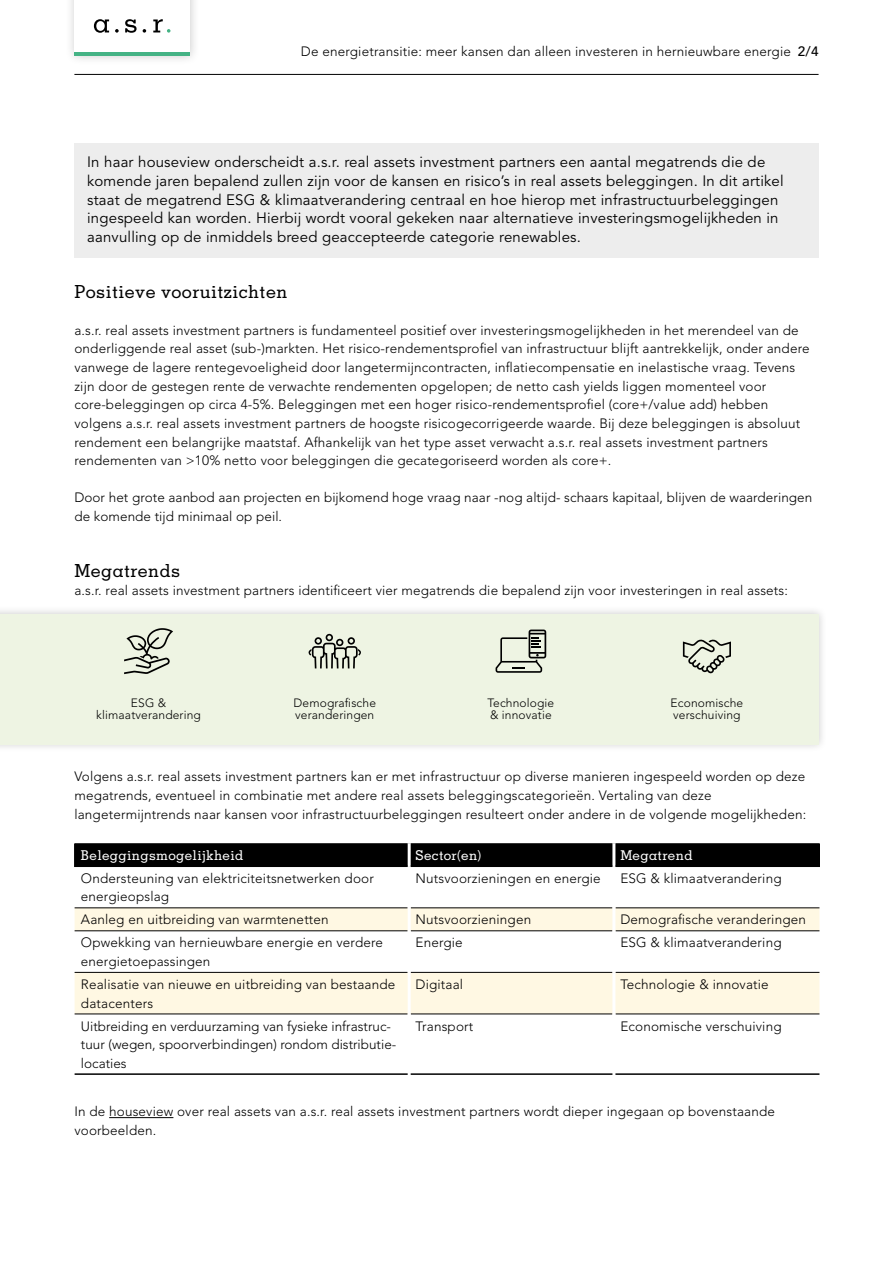
<style>
.page{position:relative;width:893px;height:1263px;background:#fff}
.page>*{position:absolute;margin:0;border:0;box-sizing:border-box;transform-origin:0 0}
.Kop_12_3_Memphis_medium__VW{font:500 18px "Memphis LT Std";letter-spacing:.025em;color:#000}
.Platte_tekst_9_2_Avenir_light__VW{font:500 18px "Memphis LT Std";letter-spacing:.025em;color:#000}
.Intro_12_3_Avenir_book_grijs_kader__VW{font:15px/18.6px "Avenir LT Std";letter-spacing:.01em;color:#000}
.Platte_tekst_9_2_Avenir_light__VW-2{font:300 13.5px/18.6px "Avenir LT Std";letter-spacing:.01em;color:#000}
.Platte_tekst_tabel_9_2_Avenir_light__A4{font:300 13.5px/18.6px "Avenir LT Std";letter-spacing:.01em;color:#000}
.Kopje_tabel_9_2_Memphis_medium__A4{font:500 13.5px "Memphis LT Std";letter-spacing:.025em;color:#fff}
.Voetnoot_8_1_Avenir_light__VW{font:300 12px/12px "Avenir LT Std";letter-spacing:.01em;color:#000}
.s1{font-weight:500}
</style>
<div class="page">
<div style="left:74px;top:143px;width:745px;height:115px;background:#ededed"></div>
<hr style="left:109px;top:1117px;width:64px;height:1px;background:#000">
<svg style="left:75px;top:908px;width:744px;height:106px;fill:#fff8e3"></svg>
<div style="left:74px;top:843px;width:746px;height:24px;background:#000"></div>
<hr style="left:75px;top:907px;width:333px;height:1px;background:#000">
<hr style="left:411px;top:907px;width:201px;height:1px;background:#000">
<hr style="left:615px;top:907px;width:204px;height:1px;background:#000">
<hr style="left:75px;top:930px;width:333px;height:1px;background:#000">
<hr style="left:411px;top:930px;width:201px;height:1px;background:#000">
<hr style="left:615px;top:930px;width:204px;height:1px;background:#000">
<hr style="left:75px;top:972px;width:333px;height:1px;background:#000">
<hr style="left:411px;top:972px;width:201px;height:1px;background:#000">
<hr style="left:615px;top:972px;width:204px;height:1px;background:#000">
<hr style="left:75px;top:1014px;width:333px;height:1px;background:#000">
<hr style="left:411px;top:1014px;width:201px;height:1px;background:#000">
<hr style="left:615px;top:1014px;width:204px;height:1px;background:#000">
<hr style="left:408px;top:843px;width:3px;height:23px;background:#fff">
<hr style="left:612px;top:843px;width:3px;height:23px;background:#fff">
<hr style="left:408px;top:866px;width:3px;height:42px;background:#fff">
<hr style="left:612px;top:866px;width:3px;height:42px;background:#fff">
<hr style="left:408px;top:908px;width:3px;height:23px;background:#fff">
<hr style="left:612px;top:908px;width:3px;height:23px;background:#fff">
<hr style="left:408px;top:931px;width:3px;height:41px;background:#fff">
<hr style="left:612px;top:931px;width:3px;height:41px;background:#fff">
<hr style="left:408px;top:972px;width:3px;height:42px;background:#fff">
<hr style="left:612px;top:972px;width:3px;height:42px;background:#fff">
<hr style="left:75px;top:865px;width:333px;height:2px;background:#000">
<hr style="left:411px;top:865px;width:201px;height:2px;background:#000">
<hr style="left:615px;top:865px;width:204px;height:2px;background:#000">
<hr style="left:75px;top:1073px;width:333px;height:2px;background:#000">
<hr style="left:411px;top:1073px;width:201px;height:2px;background:#000">
<hr style="left:615px;top:1073px;width:204px;height:2px;background:#000">
<div style="left:0;top:605px;width:827px;height:147px;background:#000;opacity:.2"></div>
<div style="left:0;top:614px;width:819px;height:130px;background:#eef4e3"></div>
<svg style="left:124px;top:628px;width:49px;height:46px"></svg>
<svg style="left:309px;top:634px;width:52px;height:34px"></svg>
<svg style="left:496px;top:629px;width:50px;height:44px"></svg>
<svg style="left:683px;top:639px;width:48px;height:34px"></svg>
<hr style="left:74px;top:74px;width:745px;height:1px;background:#000">
<div style="left:64px;top:0;width:136px;height:65px;background:#000;opacity:.2"></div>
<div style="left:74px;top:0;width:116px;height:56px;background:#fff"></div>
<svg style="left:143px;top:29px;width:3px;height:4px"></svg>
<svg style="left:153px;top:19px;width:17px;height:14px"></svg>
<svg style="left:115px;top:29px;width:4px;height:4px"></svg>
<svg style="left:94px;top:19px;width:15px;height:14px"></svg>
<svg style="left:125px;top:19px;width:12px;height:14px"></svg>
<hr style="left:74px;top:52px;width:116px;height:4px;background:#45b385">
<p class="Platte_tekst_9_2_Avenir_light__VW-2" style="left:301px;top:42px;width:519px">De energietransitie: meer kansen dan alleen investeren in hernieuwbare energie <span class="s1">2/4</span></p>
<p class="Intro_12_3_Avenir_book_grijs_kader__VW" style="left:87px;top:153px;width:698px">In haar houseview onderscheidt a.s.r. real assets investment partners een aantal megatrends die de komende jaren bepalend zullen zijn voor de kansen en risico’s in real assets beleggingen. In dit artikel staat de megatrend ESG &amp; klimaatverandering centraal en hoe hierop met infrastructuurbeleggingen ingespeeld kan worden. Hierbij wordt vooral gekeken naar alternatieve investeringsmogelijkheden in aanvulling op de inmiddels breed geaccepteerde categorie renewables.</p>
<h3 class="Kop_12_3_Memphis_medium__VW" style="left:74px;top:280px;width:215px">Positieve vooruitzichten</h3>
<p class="Platte_tekst_9_2_Avenir_light__VW-2" style="left:74px;top:321px;width:737px">a.s.r. real assets investment partners is fundamenteel positief over investeringsmogelijkheden in het merendeel van de onderliggende real asset (sub-)markten. Het risico-rendementsprofiel van infrastructuur blijft aantrekkelijk, onder andere vanwege de lagere rentegevoeligheid door langetermijncontracten, inflatiecompensatie en inelastische vraag. Tevens zijn door de gestegen rente de verwachte rendementen opgelopen; de netto cash yields liggen momenteel voor core-beleggingen op circa 4-5%. Beleggingen met een hoger risico-rendementsprofiel (core+/value add) hebben volgens a.s.r. real assets investment partners de hoogste risicogecorrigeerde waarde. Bij deze beleggingen is absoluut rendement een belangrijke maatstaf. Afhankelijk van het type asset verwacht a.s.r. real assets investment partners rendementen van &gt;10% netto voor beleggingen die gecategoriseerd worden als core+.</p>
<p class="Platte_tekst_9_2_Avenir_light__VW-2" style="left:74px;top:488px;width:739px">Door het grote aanbod aan projecten en bijkomend hoge vraag naar -nog altijd- schaars kapitaal, blijven de waarderingen de komende tijd minimaal op peil.</p>
<p class="Platte_tekst_9_2_Avenir_light__VW" style="left:74px;top:559px;width:107px">Megatrends</p>
<p class="Platte_tekst_9_2_Avenir_light__VW-2" style="left:74px;top:581px;width:715px">a.s.r. real assets investment partners identificeert vier megatrends die bepalend zijn voor investeringen in real assets:</p>
<p class="Voetnoot_8_1_Avenir_light__VW" style="left:96px;top:697px;width:106px;text-align:center">ESG &amp; klimaatverandering</p>
<p class="Voetnoot_8_1_Avenir_light__VW" style="left:293px;top:697px;width:84px">Demografische veranderingen</p>
<p class="Voetnoot_8_1_Avenir_light__VW" style="left:487px;top:697px;width:68px">Technologie &amp; innovatie</p>
<p class="Voetnoot_8_1_Avenir_light__VW" style="left:671px;top:697px;width:74px">Economische verschuiving</p>
<p class="Platte_tekst_9_2_Avenir_light__VW-2" style="left:74px;top:767px;width:733px">Volgens a.s.r. real assets investment partners kan er met infrastructuur op diverse manieren ingespeeld worden op deze megatrends, eventueel in combinatie met andere real assets beleggingscategorieën. Vertaling van deze langetermijntrends naar kansen voor infrastructuurbeleggingen resulteert onder andere in de volgende mogelijkheden:</p>
<p class="Kopje_tabel_9_2_Memphis_medium__A4" style="left:81px;top:847px;width:164px">Beleggingsmogelijkheid</p>
<p class="Kopje_tabel_9_2_Memphis_medium__A4" style="left:416px;top:847px;width:67px">Sector(en)</p>
<p class="Kopje_tabel_9_2_Memphis_medium__A4" style="left:620px;top:847px;width:74px">Megatrend</p>
<p class="Platte_tekst_tabel_9_2_Avenir_light__A4" style="left:81px;top:869px;width:294px">Ondersteuning van elektriciteitsnetwerken door energieopslag</p>
<p class="Platte_tekst_tabel_9_2_Avenir_light__A4" style="left:416px;top:869px;width:187px">Nutsvoorzieningen en energie</p>
<p class="Platte_tekst_tabel_9_2_Avenir_light__A4" style="left:620px;top:869px;width:163px">ESG &amp; klimaatverandering</p>
<p class="Platte_tekst_tabel_9_2_Avenir_light__A4" style="left:81px;top:910px;width:249px">Aanleg en uitbreiding van warmtenetten</p>
<p class="Platte_tekst_tabel_9_2_Avenir_light__A4" style="left:416px;top:910px;width:117px">Nutsvoorzieningen</p>
<p class="Platte_tekst_tabel_9_2_Avenir_light__A4" style="left:620px;top:910px;width:187px">Demografische veranderingen</p>
<p class="Platte_tekst_tabel_9_2_Avenir_light__A4" style="left:81px;top:933px;width:304px">Opwekking van hernieuwbare energie en verdere energietoepassingen</p>
<p class="Platte_tekst_tabel_9_2_Avenir_light__A4" style="left:416px;top:933px;width:49px">Energie</p>
<p class="Platte_tekst_tabel_9_2_Avenir_light__A4" style="left:620px;top:933px;width:163px">ESG &amp; klimaatverandering</p>
<p class="Platte_tekst_tabel_9_2_Avenir_light__A4" style="left:81px;top:975px;width:316px">Realisatie van nieuwe en uitbreiding van bestaande datacenters</p>
<p class="Platte_tekst_tabel_9_2_Avenir_light__A4" style="left:416px;top:975px;width:49px">Digitaal</p>
<p class="Platte_tekst_tabel_9_2_Avenir_light__A4" style="left:620px;top:975px;width:150px">Technologie &amp; innovatie</p>
<p class="Platte_tekst_tabel_9_2_Avenir_light__A4" style="left:81px;top:1017px;width:317px">Uitbreiding en verduurzaming van fysieke infrastruc&shy;tuur (wegen, spoorverbindingen) rondom distributie&shy;locaties</p>
<p class="Platte_tekst_tabel_9_2_Avenir_light__A4" style="left:416px;top:1017px;width:59px">Transport</p>
<p class="Platte_tekst_tabel_9_2_Avenir_light__A4" style="left:620px;top:1017px;width:163px">Economische verschuiving</p>
<p class="Platte_tekst_9_2_Avenir_light__VW-2" style="left:74px;top:1102px;width:702px">In de houseview over real assets van a.s.r. real assets investment partners wordt dieper ingegaan op bovenstaande voorbeelden.</p>
</div>
